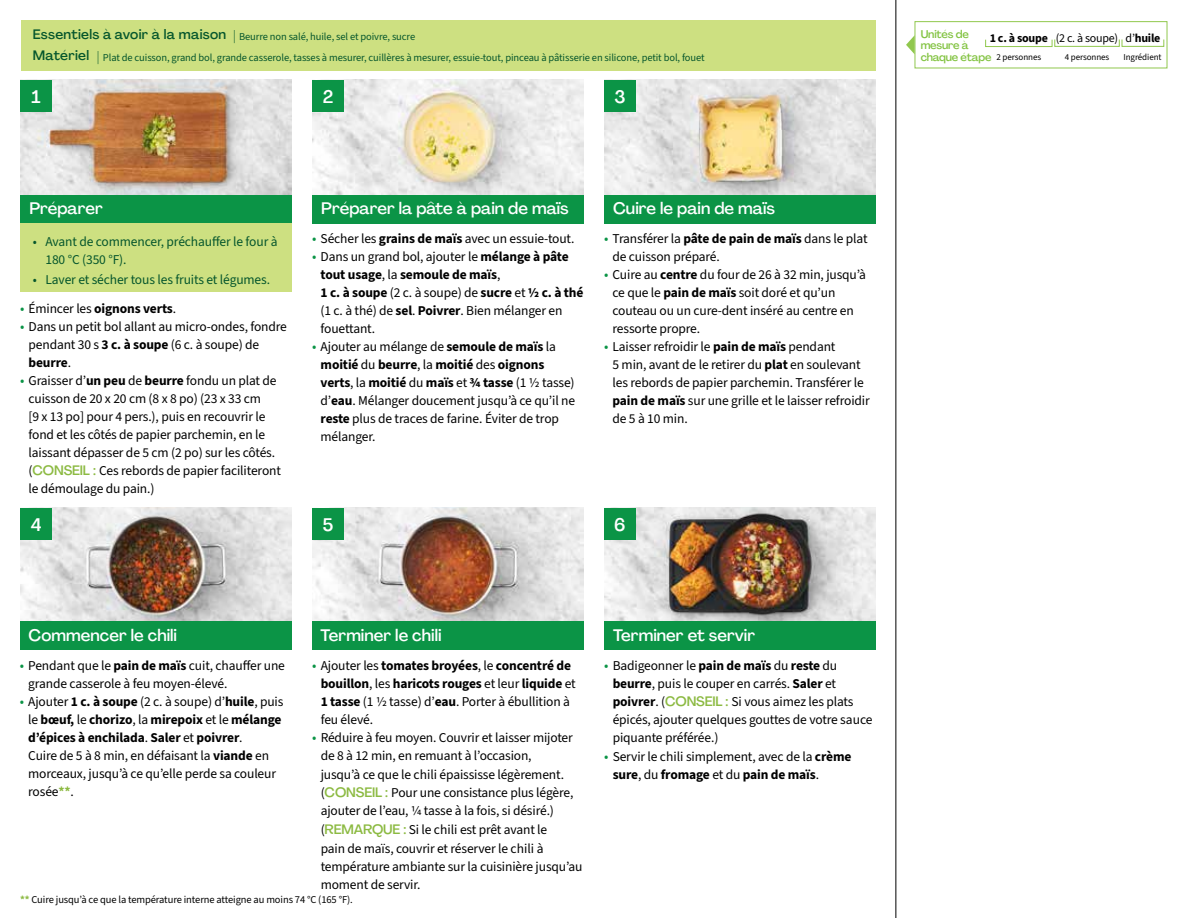
<style>
.page{position:relative;width:1188px;height:918px;background:#fff}
.page>*{position:absolute;margin:0;border:0;box-sizing:border-box;transform-origin:0 0}
.t1{font:500 18px "Agrandir";color:#fff}
.t2{font:500 16.5px "Agrandir";color:#fff}
.t3{font:13.5px/18px "Source Sans 3";letter-spacing:-.01em;color:#000}
.t4{font:13.5px/18px "Source Sans 3";letter-spacing:-.01em;color:#05562c}
.t5{font:500 13.5px "Agrandir";letter-spacing:.02em;color:#05562c}
.t6{font:700 13.5px "Source Sans 3";letter-spacing:-.01em;color:#000}
.t7{font:700 12px "Source Sans 3";letter-spacing:-.02em;color:#000}
.t8{font:500 11.1px/11.7px "Agrandir";letter-spacing:-.015em;color:#82c341}
.t9{font:10.5px "Source Sans 3";letter-spacing:-.01em;color:#05562c}
.t10{font:10.5px "Source Sans 3";letter-spacing:-.01em;color:#000}
.t11{font:9px "Source Sans 3";letter-spacing:-.01em;color:#000}
.s1{font-family:"Agrandir";font-weight:500;font-size:13.5px}
.s2{font-weight:400}
.s3{font-weight:400;font-size:14.25px;color:#0b9446}
.s4{font-size:14.25px;color:#0b9446}
.s5{font-weight:700}
.s6{font-family:"Agrandir";font-weight:500;color:#8cba42}
.s7{font-weight:700;color:#8cba42}
</style>
<div class="page">
<img style="left:20px;top:508px;width:272px;height:113px">
<img style="left:312px;top:508px;width:272px;height:113px">
<img style="left:604px;top:507px;width:272px;height:114px">
<img style="left:20px;top:80px;width:272px;height:115px">
<img style="left:312px;top:80px;width:272px;height:115px">
<img style="left:604px;top:80px;width:272px;height:115px">
<div style="left:312px;top:195px;width:272px;height:29px;background:#0b9446"></div>
<div style="left:20px;top:195px;width:272px;height:29px;background:#0b9446"></div>
<div style="left:20px;top:621px;width:272px;height:29px;background:#0b9446"></div>
<div style="left:312px;top:621px;width:272px;height:29px;background:#0b9446"></div>
<div style="left:604px;top:621px;width:272px;height:29px;background:#0b9446"></div>
<div style="left:604px;top:195px;width:272px;height:29px;background:#0b9446"></div>
<div style="left:21px;top:20px;width:855px;height:51px;background:#cde081"></div>
<div style="left:20px;top:224px;width:272px;height:68px;background:#cde081"></div>
<hr style="left:896px;top:0;width:1px;height:918px;background:#000">
<div style="left:20px;top:508px;width:32px;height:32px;background:#0b9446"></div>
<div style="left:20px;top:80px;width:32px;height:32px;background:#0b9446"></div>
<div style="left:312px;top:508px;width:32px;height:32px;background:#0b9446"></div>
<div style="left:312px;top:80px;width:32px;height:32px;background:#0b9446"></div>
<div style="left:604px;top:508px;width:32px;height:32px;background:#0b9446"></div>
<div style="left:604px;top:80px;width:32px;height:32px;background:#0b9446"></div>
<svg style="left:906px;top:35px;width:9px;height:19px"></svg>
<div style="left:915px;top:21px;width:252px;height:47px;border:1px solid #91c84e"></div>
<div style="left:985px;top:39px;width:67px;height:8px;border:1px solid #91c84e"></div>
<div style="left:1054px;top:39px;width:66px;height:8px;border:1px solid #91c84e"></div>
<div style="left:1122px;top:39px;width:42px;height:8px;border:1px solid #91c84e"></div>
<p class="t5" style="left:33px;top:26px;width:195px">Essentiels à avoir à la maison</p>
<p class="t9" style="left:233px;top:30px;width:183px"><span class="s1">|</span> Beurre non salé, huile, sel et poivre, sucre</p>
<p class="t8" style="left:921px;top:28px;width:72px">Unités de mesure à chaque étape</p>
<p class="t7" style="left:990px;top:31px;width:172px">1 c. à soupe <span class="s2">(2 c. à soupe) d’</span>huile</p>
<p class="t5" style="left:33px;top:47px;width:58px">Matériel</p>
<p class="t11" style="left:997px;top:51px;width:46px">2 personnes</p>
<p class="t11" style="left:1065px;top:51px;width:46px">4 personnes</p>
<p class="t11" style="left:1123px;top:51px;width:40px">Ingrédient</p>
<p class="t9" style="left:97px;top:51px;width:609px"><span class="s1">|</span> Plat de cuisson, grand bol, grande casserole, tasses à mesurer, cuillères à mesurer, essuie-tout, pinceau à pâtisserie en silicone, petit bol, fouet</p>
<h1 class="t1" style="left:32px;top:86px;width:11px">1</h1>
<h1 class="t1" style="left:323px;top:86px;width:12px">2</h1>
<h1 class="t1" style="left:614px;top:85px;width:13px">3</h1>
<p class="t2" style="left:29px;top:198px;width:75px">Préparer</p>
<p class="t2" style="left:321px;top:198px;width:249px">Préparer la pâte à pain de maïs</p>
<p class="t2" style="left:613px;top:198px;width:163px">Cuire le pain de maïs</p>
<p class="t4" style="left:45px;top:232px;width:234px;text-indent:-13px">• Avant de commencer, préchauffer le four à<br>180 °C (350 °F).</p>
<p class="t4" style="left:33px;top:270px;width:239px">• Laver et sécher tous les fruits et légumes.</p>
<p class="t6" style="left:20px;top:300px;width:158px"><span class="s3">•</span> <span class="s2">Émincer les</span> oignons verts<span class="s2">.</span></p>
<p class="t3" style="left:29px;top:318px;width:260px;text-indent:-9px"><span class="s4">•</span> Dans un petit bol allant au micro-ondes, fondre pendant 30 s <span class="s5">3 c. à soupe</span> (6 c. à soupe) de <span class="s5">beurre</span>.</p>
<p class="t3" style="left:29px;top:372px;width:254px;text-indent:-9px"><span class="s4">•</span> Graisser d’<span class="s5">un peu</span> de <span class="s5">beurre</span> fondu un plat de cuisson de 20 x 20 cm (8 x 8 po) (23 x 33 cm<br>[9 x 13 po] pour 4 pers.), puis en recouvrir le fond et les côtés de papier parchemin, en le laissant dépasser de 5 cm (2 po) sur les côtés. (<span class="s6">CONSEIL :</span> Ces rebords de papier faciliteront le démoulage du pain.)</p>
<p class="t3" style="left:312px;top:230px;width:264px"><span class="s4">•</span> Sécher les <span class="s5">grains de maïs</span> avec un essuie-tout.</p>
<p class="t3" style="left:321px;top:248px;width:264px;text-indent:-9px"><span class="s4">•</span> Dans un grand bol, ajouter le <span class="s5">mélange à pâte tout usage</span>, la <span class="s5">semoule de maïs</span>,<br><span class="s5">1 c. à soupe</span> (2 c. à soupe) de <span class="s5">sucre</span> et <span class="s5">½ c. à thé </span>(1 c. à thé) de <span class="s5">sel</span>. <span class="s5">Poivrer</span>. Bien mélanger en fouettant.</p>
<p class="t3" style="left:321px;top:338px;width:256px;text-indent:-9px"><span class="s4">•</span> Ajouter au mélange de <span class="s5">semoule de maïs</span> la <span class="s5">moitié</span> du <span class="s5">beurre</span>, la <span class="s5">moitié</span> des <span class="s5">oignons verts</span>, la <span class="s5">moitié</span> du <span class="s5">maïs</span> et <span class="s5">¾ tasse</span> (1 ½ tasse) d’<span class="s5">eau</span>. Mélanger doucement jusqu’à ce qu’il ne <span class="s5">reste</span> plus de traces de farine. Éviter de trop mélanger.</p>
<p class="t3" style="left:613px;top:230px;width:257px;text-indent:-9px"><span class="s4">•</span> Transférer la <span class="s5">pâte de pain de maïs</span> dans le plat de cuisson préparé.</p>
<p class="t3" style="left:613px;top:266px;width:255px;text-indent:-9px"><span class="s4">•</span> Cuire au <span class="s5">centre</span> du four de 26 à 32 min, jusqu’à ce que le <span class="s5">pain de maïs</span> soit doré et qu’un couteau ou un cure-dent inséré au centre en ressorte propre.</p>
<p class="t3" style="left:613px;top:338px;width:259px;text-indent:-9px"><span class="s4">•</span> Laisser refroidir le <span class="s5">pain de maïs</span> pendant<br>5 min, avant de le retirer du <span class="s5">plat</span> en soulevant les rebords de papier parchemin. Transférer le <span class="s5">pain de maïs</span> sur une grille et le laisser refroidir de 5 à 10 min.</p>
<h1 class="t1" style="left:31px;top:513px;width:12px">4</h1>
<h1 class="t1" style="left:323px;top:513px;width:12px">5</h1>
<h1 class="t1" style="left:614px;top:513px;width:13px">6</h1>
<p class="t2" style="left:29px;top:625px;width:150px">Commencer le chili</p>
<p class="t2" style="left:321px;top:625px;width:123px">Terminer le chili</p>
<p class="t2" style="left:613px;top:625px;width:144px">Terminer et servir</p>
<p class="t3" style="left:28px;top:656px;width:258px;text-indent:-9px"><span class="s4">•</span> Pendant que le <span class="s5">pain de maïs</span> cuit, chauffer une grande casserole à feu moyen-élevé.</p>
<p class="t3" style="left:28px;top:692px;width:257px;text-indent:-9px"><span class="s4">•</span> Ajouter <span class="s5">1 c. à soupe</span> (2 c. à soupe) d’<span class="s5">huile</span>, puis le <span class="s5">bœuf,</span> le <span class="s5">chorizo</span>, la <span class="s5">mirepoix</span> et le <span class="s5">mélange d’épices à enchilada</span>. <span class="s5">Saler</span> et <span class="s5">poivrer</span>.<br>Cuire de 5 à 8 min, en défaisant la <span class="s5">viande</span> en morceaux, jusqu’à ce qu’elle perde sa couleur rosée<span class="s7">**</span>.</p>
<p class="t3" style="left:321px;top:656px;width:257px;text-indent:-9px"><span class="s4">•</span> Ajouter les <span class="s5">tomates broyées</span>, le <span class="s5">concentré de bouillon</span>, les <span class="s5">haricots rouges</span> et leur <span class="s5">liquide</span> et <span class="s5">1 tasse</span> (1 ½ tasse) d’<span class="s5">eau</span>. Porter à ébullition à feu élevé.</p>
<p class="t3" style="left:321px;top:728px;width:263px;text-indent:-9px"><span class="s4">•</span> Réduire à feu moyen. Couvrir et laisser mijoter de 8 à 12 min, en remuant à l’occasion,<br>jusqu’à ce que le chili épaississe légèrement. (<span class="s6">CONSEIL :</span> Pour une consistance plus légère, ajouter de l’eau, ¼ tasse à la fois, si désiré.) (<span class="s6">REMARQUE :</span> Si le chili est prêt avant le<br>pain de maïs, couvrir et réserver le chili à température ambiante sur la cuisinière jusqu’au moment de servir.</p>
<p class="t10" style="left:20px;top:893px;width:334px"><span class="s7">**</span> Cuire jusqu’à ce que la température interne atteigne au moins 74 °C (165 °F).</p>
<p class="t3" style="left:613px;top:656px;width:262px;text-indent:-9px"><span class="s4">•</span> Badigeonner le <span class="s5">pain de maïs</span> du <span class="s5">reste</span> du <span class="s5">beurre</span>, puis le couper en carrés. <span class="s5">Saler</span> et <span class="s5">poivrer</span>. (<span class="s6">CONSEIL :</span> Si vous aimez les plats épicés, ajouter quelques gouttes de votre sauce piquante préférée.)</p>
<p class="t3" style="left:613px;top:747px;width:240px;text-indent:-9px"><span class="s4">•</span> Servir le chili simplement, avec de la <span class="s5">crème sure</span>, du <span class="s5">fromage</span> et du <span class="s5">pain de maïs</span>.</p>
</div>
